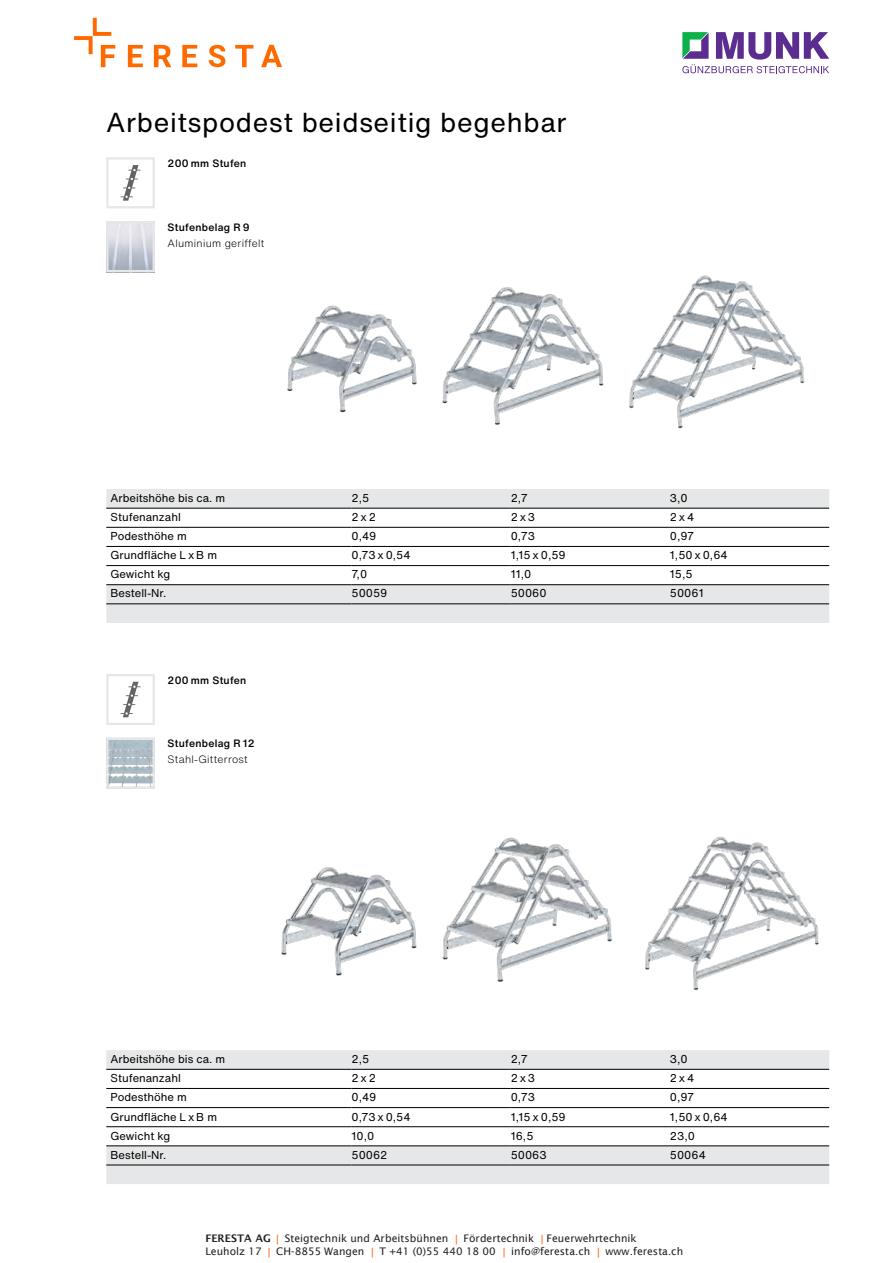
<style>
.page{position:relative;width:893px;height:1263px;background:#fff}
.page>*{position:absolute;margin:0;border:0;box-sizing:border-box;transform-origin:0 0}
.Subline_18_22{font:27px "Helvetica Now Text";letter-spacing:.025em;color:#000}
.t1{font:11.25px "Helvetica Now Text";color:#000}
.t2{font:10.5px/12.6px "Lucida Sans";letter-spacing:.005em;color:#231f20}
.Caption_7_9{font:300 10.5px/15.9px "Helvetica Now Text";letter-spacing:.025em;color:#000}
.Caption_7_9-2{font:500 10.5px "Helvetica Now Text";letter-spacing:.025em;color:#000}
.s1{font-weight:500}
.s2{font-weight:600}
.s3{font-family:"Gill Sans";color:#fe5b00}
</style>
<div class="page">
<img style="left:442px;top:837px;width:170px;height:145px">
<img style="left:281px;top:867px;width:136px;height:109px">
<img style="left:645px;top:836px;width:174px;height:155px">
<img style="left:442px;top:287px;width:162px;height:139px">
<img style="left:287px;top:305px;width:130px;height:108px">
<img style="left:629px;top:275px;width:176px;height:154px">
<svg style="left:106px;top:489px;width:723px;height:134px"></svg>
<hr style="left:106px;top:508px;width:245px;height:1px;background:#000">
<hr style="left:351px;top:508px;width:160px;height:1px;background:#000">
<hr style="left:511px;top:508px;width:159px;height:1px;background:#000">
<hr style="left:670px;top:508px;width:159px;height:1px;background:#000">
<hr style="left:106px;top:527px;width:245px;height:1px;background:#000">
<hr style="left:351px;top:527px;width:160px;height:1px;background:#000">
<hr style="left:511px;top:527px;width:159px;height:1px;background:#000">
<hr style="left:670px;top:527px;width:159px;height:1px;background:#000">
<hr style="left:106px;top:546px;width:245px;height:1px;background:#000">
<hr style="left:351px;top:546px;width:160px;height:1px;background:#000">
<hr style="left:511px;top:546px;width:159px;height:1px;background:#000">
<hr style="left:670px;top:546px;width:159px;height:1px;background:#000">
<hr style="left:106px;top:565px;width:245px;height:1px;background:#000">
<hr style="left:351px;top:565px;width:160px;height:1px;background:#000">
<hr style="left:511px;top:565px;width:159px;height:1px;background:#000">
<hr style="left:670px;top:565px;width:159px;height:1px;background:#000">
<hr style="left:106px;top:584px;width:245px;height:1px;background:#000">
<hr style="left:351px;top:584px;width:160px;height:1px;background:#000">
<hr style="left:511px;top:584px;width:159px;height:1px;background:#000">
<hr style="left:670px;top:584px;width:159px;height:1px;background:#000">
<hr style="left:106px;top:604px;width:245px;height:1px;background:#000">
<hr style="left:351px;top:604px;width:160px;height:1px;background:#000">
<hr style="left:511px;top:604px;width:159px;height:1px;background:#000">
<hr style="left:670px;top:604px;width:159px;height:1px;background:#000">
<svg style="left:106px;top:1050px;width:723px;height:134px"></svg>
<hr style="left:106px;top:1069px;width:245px;height:1px;background:#000">
<hr style="left:351px;top:1069px;width:160px;height:1px;background:#000">
<hr style="left:511px;top:1069px;width:159px;height:1px;background:#000">
<hr style="left:670px;top:1069px;width:159px;height:1px;background:#000">
<hr style="left:106px;top:1088px;width:245px;height:1px;background:#000">
<hr style="left:351px;top:1088px;width:160px;height:1px;background:#000">
<hr style="left:511px;top:1088px;width:159px;height:1px;background:#000">
<hr style="left:670px;top:1088px;width:159px;height:1px;background:#000">
<hr style="left:106px;top:1107px;width:245px;height:1px;background:#000">
<hr style="left:351px;top:1107px;width:160px;height:1px;background:#000">
<hr style="left:511px;top:1107px;width:159px;height:1px;background:#000">
<hr style="left:670px;top:1107px;width:159px;height:1px;background:#000">
<hr style="left:106px;top:1126px;width:245px;height:1px;background:#000">
<hr style="left:351px;top:1126px;width:160px;height:1px;background:#000">
<hr style="left:511px;top:1126px;width:159px;height:1px;background:#000">
<hr style="left:670px;top:1126px;width:159px;height:1px;background:#000">
<hr style="left:106px;top:1145px;width:245px;height:1px;background:#000">
<hr style="left:351px;top:1145px;width:160px;height:1px;background:#000">
<hr style="left:511px;top:1145px;width:159px;height:1px;background:#000">
<hr style="left:670px;top:1145px;width:159px;height:1px;background:#000">
<hr style="left:106px;top:1165px;width:245px;height:1px;background:#000">
<hr style="left:351px;top:1165px;width:160px;height:1px;background:#000">
<hr style="left:511px;top:1165px;width:159px;height:1px;background:#000">
<hr style="left:670px;top:1165px;width:159px;height:1px;background:#000">
<svg style="left:121px;top:165px;width:19px;height:36px"></svg>
<div style="left:106px;top:157px;width:49px;height:51px;border:2px solid #e6e7e8"></div>
<svg style="left:121px;top:682px;width:19px;height:35px"></svg>
<div style="left:106px;top:674px;width:49px;height:51px;border:2px solid #e6e7e8"></div>
<img style="left:109px;top:224px;width:43px;height:45px">
<div style="left:106px;top:221px;width:49px;height:51px;border:2px solid #e6e7e8"></div>
<img style="left:109px;top:741px;width:43px;height:45px">
<div style="left:106px;top:738px;width:49px;height:51px;border:2px solid #e6e7e8"></div>
<svg style="left:682px;top:32px;width:147px;height:41px"></svg>
<svg style="left:128px;top:45px;width:15px;height:22px"></svg>
<svg style="left:154px;top:45px;width:17px;height:22px"></svg>
<svg style="left:182px;top:45px;width:15px;height:22px"></svg>
<svg style="left:209px;top:45px;width:16px;height:22px"></svg>
<svg style="left:235px;top:45px;width:18px;height:22px"></svg>
<svg style="left:261px;top:45px;width:21px;height:22px"></svg>
<svg style="left:74px;top:18px;width:41px;height:49px"></svg>
<p class="Subline_18_22" style="left:106px;top:102px;width:462px">Arbeitspodest beidseitig begehbar</p>
<p class="Caption_7_9-2" style="left:168px;top:155px;width:80px">200 mm Stufen</p>
<p class="Caption_7_9" style="left:168px;top:219px;width:98px"><span class="s1">Stufenbelag R 9<br></span>Aluminium geriffelt</p>
<p class="t1" style="left:111px;top:489px;width:116px">Arbeitshöhe bis ca. m</p>
<p class="t1" style="left:351px;top:489px;width:19px">2,5</p>
<p class="t1" style="left:511px;top:489px;width:19px">2,7</p>
<p class="t1" style="left:670px;top:489px;width:19px">3,0</p>
<p class="t1" style="left:111px;top:508px;width:72px">Stufenanzahl</p>
<p class="t1" style="left:351px;top:508px;width:26px">2 x 2</p>
<p class="t1" style="left:511px;top:508px;width:26px">2 x 3</p>
<p class="t1" style="left:670px;top:508px;width:26px">2 x 4</p>
<p class="t1" style="left:111px;top:528px;width:78px">Podesthöhe m</p>
<p class="t1" style="left:351px;top:528px;width:26px">0,49</p>
<p class="t1" style="left:511px;top:528px;width:26px">0,73</p>
<p class="t1" style="left:670px;top:528px;width:26px">0,97</p>
<p class="t1" style="left:111px;top:547px;width:108px">Grundfläche L x B m</p>
<p class="t1" style="left:351px;top:547px;width:61px">0,73 x 0,54</p>
<p class="t1" style="left:511px;top:547px;width:57px">1,15 x 0,59</p>
<p class="t1" style="left:670px;top:547px;width:59px">1,50 x 0,64</p>
<p class="t1" style="left:111px;top:566px;width:61px">Gewicht kg</p>
<p class="t1" style="left:351px;top:566px;width:17px">7,0</p>
<p class="t1" style="left:511px;top:566px;width:22px">11,0</p>
<p class="t1" style="left:670px;top:566px;width:24px">15,5</p>
<p class="t1" style="left:110px;top:585px;width:57px">Bestell-Nr.</p>
<p class="t1" style="left:351px;top:585px;width:37px">50059</p>
<p class="t1" style="left:511px;top:585px;width:37px">50060</p>
<p class="t1" style="left:670px;top:585px;width:35px">50061</p>
<p class="Caption_7_9-2" style="left:168px;top:672px;width:80px">200 mm Stufen</p>
<p class="Caption_7_9" style="left:168px;top:735px;width:89px"><span class="s1">Stufenbelag R 12<br></span>Stahl-Gitterrost</p>
<p class="t1" style="left:111px;top:1051px;width:116px">Arbeitshöhe bis ca. m</p>
<p class="t1" style="left:351px;top:1051px;width:19px">2,5</p>
<p class="t1" style="left:511px;top:1051px;width:19px">2,7</p>
<p class="t1" style="left:670px;top:1051px;width:19px">3,0</p>
<p class="t1" style="left:111px;top:1070px;width:72px">Stufenanzahl</p>
<p class="t1" style="left:351px;top:1070px;width:26px">2 x 2</p>
<p class="t1" style="left:511px;top:1070px;width:26px">2 x 3</p>
<p class="t1" style="left:670px;top:1070px;width:26px">2 x 4</p>
<p class="t1" style="left:111px;top:1089px;width:78px">Podesthöhe m</p>
<p class="t1" style="left:351px;top:1089px;width:26px">0,49</p>
<p class="t1" style="left:511px;top:1089px;width:26px">0,73</p>
<p class="t1" style="left:670px;top:1089px;width:26px">0,97</p>
<p class="t1" style="left:111px;top:1108px;width:108px">Grundfläche L x B m</p>
<p class="t1" style="left:351px;top:1108px;width:61px">0,73 x 0,54</p>
<p class="t1" style="left:511px;top:1108px;width:57px">1,15 x 0,59</p>
<p class="t1" style="left:670px;top:1108px;width:59px">1,50 x 0,64</p>
<p class="t1" style="left:111px;top:1127px;width:61px">Gewicht kg</p>
<p class="t1" style="left:351px;top:1127px;width:24px">10,0</p>
<p class="t1" style="left:511px;top:1127px;width:24px">16,5</p>
<p class="t1" style="left:670px;top:1127px;width:26px">23,0</p>
<p class="t1" style="left:110px;top:1146px;width:57px">Bestell-Nr.</p>
<p class="t1" style="left:351px;top:1146px;width:37px">50062</p>
<p class="t1" style="left:511px;top:1146px;width:37px">50063</p>
<p class="t1" style="left:670px;top:1146px;width:37px">50064</p>
<p class="t2" style="left:205px;top:1232px;width:479px"><span class="s2">FERESTA AG</span> <span class="s3">|</span> Steigtechnik und Arbeitsbühnen <span class="s3">|</span> Fördertechnik <span class="s3">|</span> Feuerwehrtechnik<br>Leuholz 17 <span class="s3">|</span> CH-8855 Wangen <span class="s3">|</span> T +41 (0)55 440 18 00 <span class="s3">|</span> info@feresta.ch <span class="s3">|</span> www.feresta.ch</p>
</div>
